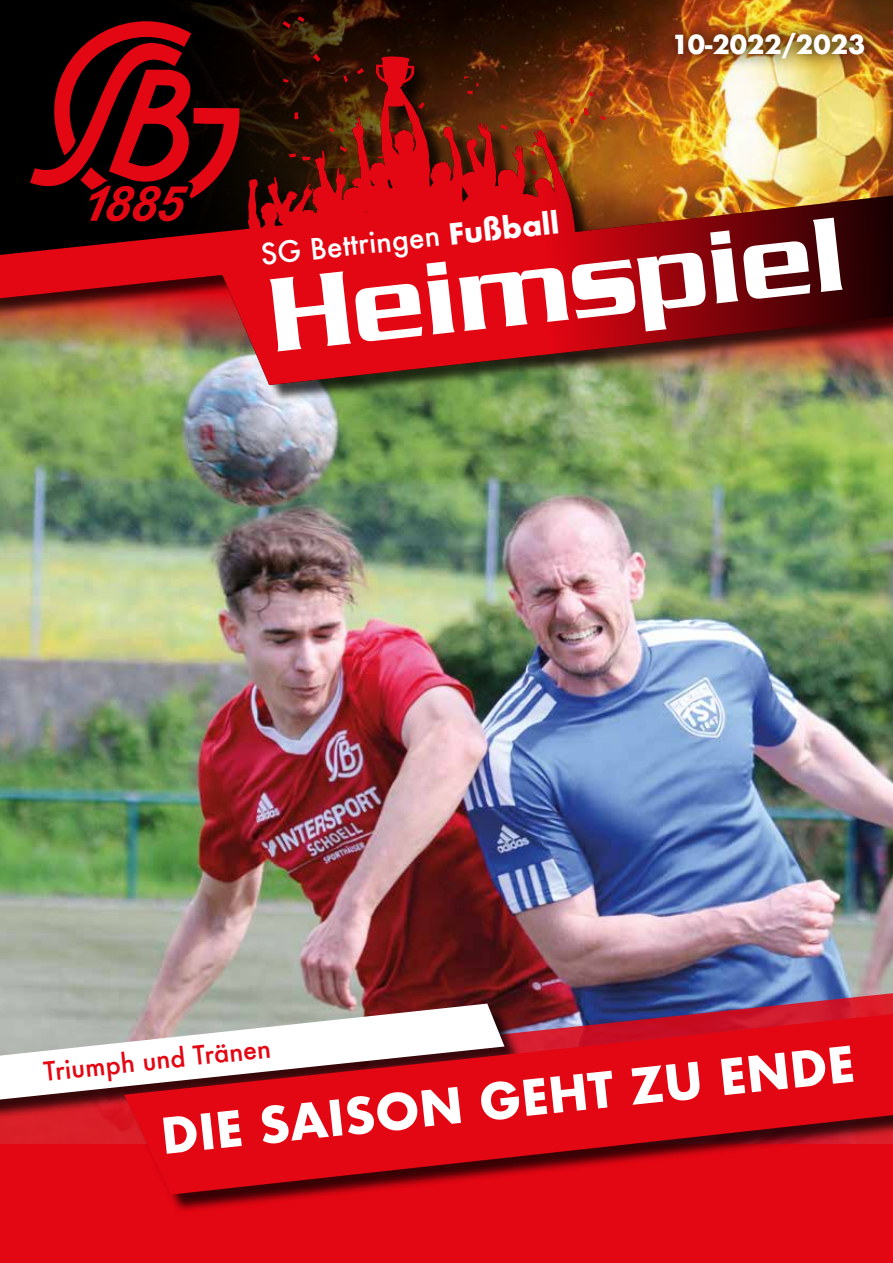
<style>
.page{position:relative;width:893px;height:1263px;background:#fff}
.page>*{position:absolute;margin:0;border:0;box-sizing:border-box;transform-origin:0 0}
.t1{font:500 113.25px "Serpentine LT";color:#fff}
.t2{font:700 48px "Futura";color:#fff}
.t3{font:500 28.5px "Futura";color:#fff}
.t4{font:500 25.5px "Futura";color:#e30613}
.t5{font:700 25.5px "Futura";color:#fff}
.s1{font-weight:700}
</style>
<div class="page">
<img style="left:0;top:0;width:893px;height:56px">
<img style="left:0;top:403px;width:893px;height:573px">
<div style="left:286px;top:20px;width:338px;height:178px;background:#000;opacity:.75"></div>
<svg style="left:283px;top:21px;width:8px;height:7px"></svg>
<svg style="left:313px;top:54px;width:7px;height:2px"></svg>
<svg style="left:298px;top:16px;width:6px;height:6px"></svg>
<div style="left:0;top:59px;width:893px;height:344px;background:#000;opacity:.75"></div>
<img style="left:0;top:56px;width:893px;height:329px">
<svg style="left:30px;top:21px;width:212px;height:200px;background:#520206"></svg>
<svg style="left:0;top:976px;width:893px;height:287px;background:#c02534"></svg>
<div style="left:0;top:1006px;width:522px;height:144px;background:#000;opacity:.75"></div>
<svg style="left:0;top:1003px;width:504px;height:96px"></svg>
<div style="left:127px;top:1012px;width:766px;height:200px;background:#000;opacity:.75"></div>
<svg style="left:124px;top:1014px;width:769px;height:181px;background:#d32833"></svg>
<img style="left:660px;top:18px;width:219px;height:55px">
<p class="t5" style="left:671px;top:25px;width:195px">10-2022/2023</p>
<p class="t3" style="left:259px;top:235px;width:301px;rotate:-6deg">SG Bettringen <span class="s1">Fußball</span></p>
<h1 class="t1" style="left:262px;top:251px;width:581px;rotate:-6deg">Heimspiel</h1>
<p class="t4" style="left:42px;top:1054px;width:230px;rotate:-6deg">Triumph und Tränen</p>
<h2 class="t2" style="left:158px;top:1102px;width:699px;rotate:-6deg">DIE SAISON GEHT ZU ENDE</h2>
</div>
